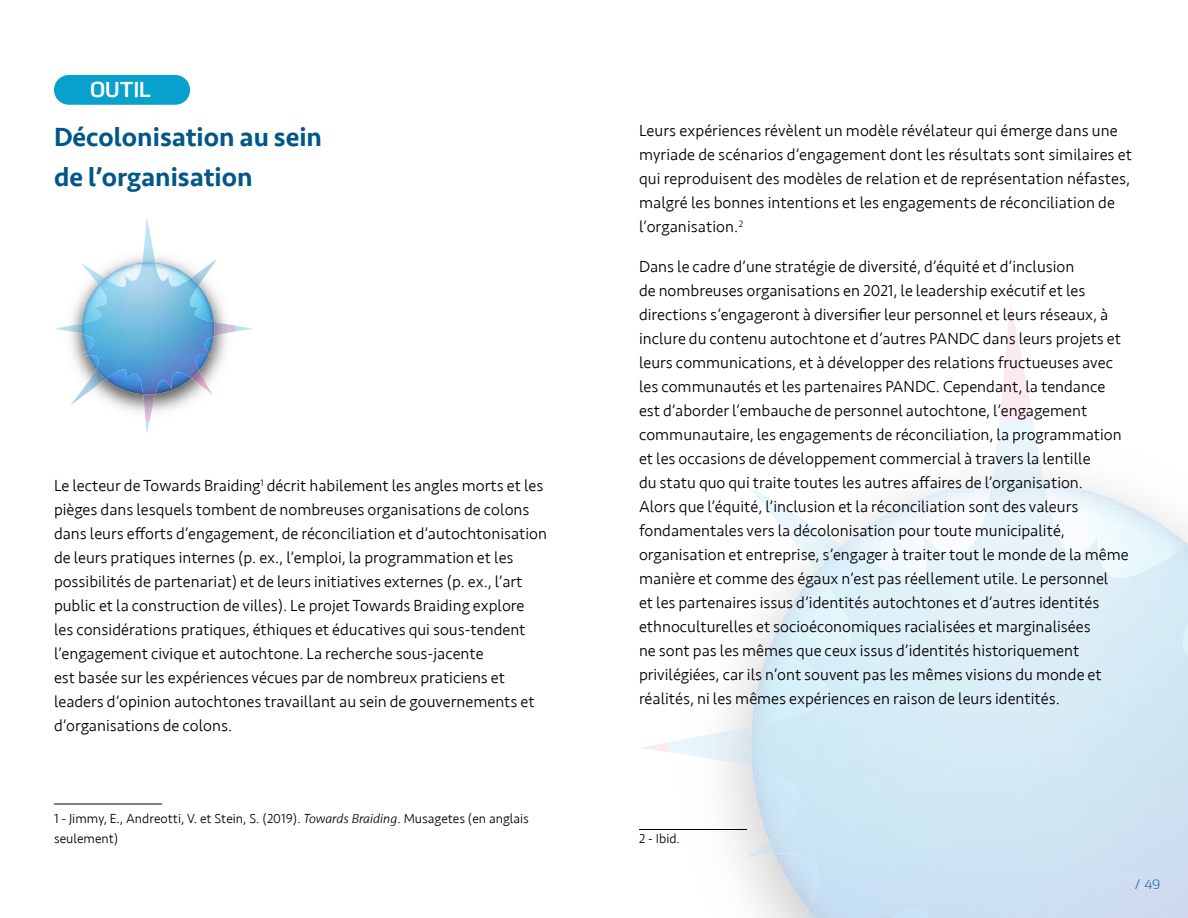
<style>
.page{position:relative;width:1188px;height:918px;background:#fff}
.page>*{position:absolute;margin:0;border:0;box-sizing:border-box;transform-origin:0 0}
.t1{font:500 27px/40.5px "Seravek";color:#005789}
.t2{font:500 21px "Prometo";color:#fff}
.t3{font:300 16.5px/24px "Seravek";color:#000}
.t4{font:300 13.5px/19.5px "Seravek";color:#000}
.t5{font:300 13.5px "Prometo";color:#005789;scale:1.11 1}
.s1{font-style:italic}
</style>
<div class="page">
<svg style="left:641px;top:302px;width:424px;height:589px"></svg>
<img style="left:751px;top:481px;width:437px;height:437px">
<hr style="left:54px;top:804px;width:108px;height:1px;background:#000">
<hr style="left:639px;top:829px;width:108px;height:1px;background:#000">
<svg style="left:54px;top:218px;width:199px;height:215px"></svg>
<div style="left:54px;top:75px;width:136px;height:30px;background:#08a1cd;border-radius:15px"></div>
<p class="t2" style="left:90px;top:76px;width:62px">OUTIL</p>
<p class="t1" style="left:54px;top:117px;width:270px">Décolonisation au sein de l’organisation</p>
<p class="t3" style="left:54px;top:474px;width:495px">Le lecteur de Towards Braiding<sup>1</sup> décrit habilement les angles morts et les pièges dans lesquels tombent de nombreuses organisations de colons dans leurs efforts d’engagement, de réconciliation et d’autochtonisation de leurs pratiques internes (p. ex., l’emploi, la programmation et les possibilités de partenariat) et de leurs initiatives externes (p. ex., l’art public et la construction de villes). Le projet Towards Braiding explore les considérations pratiques, éthiques et éducatives qui sous-tendent l’engagement civique et autochtone. La recherche sous-jacente<br>est basée sur les expériences vécues par de nombreux praticiens et leaders d’opinion autochtones travaillant au sein de gouvernements et d’organisations de colons.</p>
<p class="t4" style="left:54px;top:809px;width:477px">1 - Jimmy, E., Andreotti, V. et Stein, S. (2019). <span class="s1">Towards Braiding</span>. Musagetes (en anglais seulement)</p>
<p class="t3" style="left:639px;top:119px;width:495px">Leurs expériences révèlent un modèle révélateur qui émerge dans une myriade de scénarios d’engagement dont les résultats sont similaires et qui reproduisent des modèles de relation et de représentation néfastes, malgré les bonnes intentions et les engagements de réconciliation de l’organisation.<sup>2</sup></p>
<p class="t3" style="left:639px;top:255px;width:491px">Dans le cadre d’une stratégie de diversité, d’équité et d’inclusion<br>de nombreuses organisations en 2021, le leadership exécutif et les directions s’engageront à diversifier leur personnel et leurs réseaux, à inclure du contenu autochtone et d’autres PANDC dans leurs projets et leurs communications, et à développer des relations fructueuses avec les communautés et les partenaires PANDC. Cependant, la tendance est d’aborder l’embauche de personnel autochtone, l’engagement communautaire, les engagements de réconciliation, la programmation et les occasions de développement commercial à travers la lentille<br>du statu quo qui traite toutes les autres affaires de l’organisation.<br>Alors que l’équité, l’inclusion et la réconciliation sont des valeurs fondamentales vers la décolonisation pour toute municipalité, organisation et entreprise, s’engager à traiter tout le monde de la même manière et comme des égaux n’est pas réellement utile. Le personnel<br>et les partenaires issus d’identités autochtones et d’autres identités ethnoculturelles et socioéconomiques racialisées et marginalisées<br>ne sont pas les mêmes que ceux issus d’identités historiquement privilégiées, car ils n’ont souvent pas les mêmes visions du monde et réalités, ni les mêmes expériences en raison de leurs identités.</p>
<p class="t4" style="left:639px;top:829px;width:42px">2 - Ibid.</p>
<p class="t5" style="left:1135px;top:876px;width:24px">/ 49</p>
</div>
